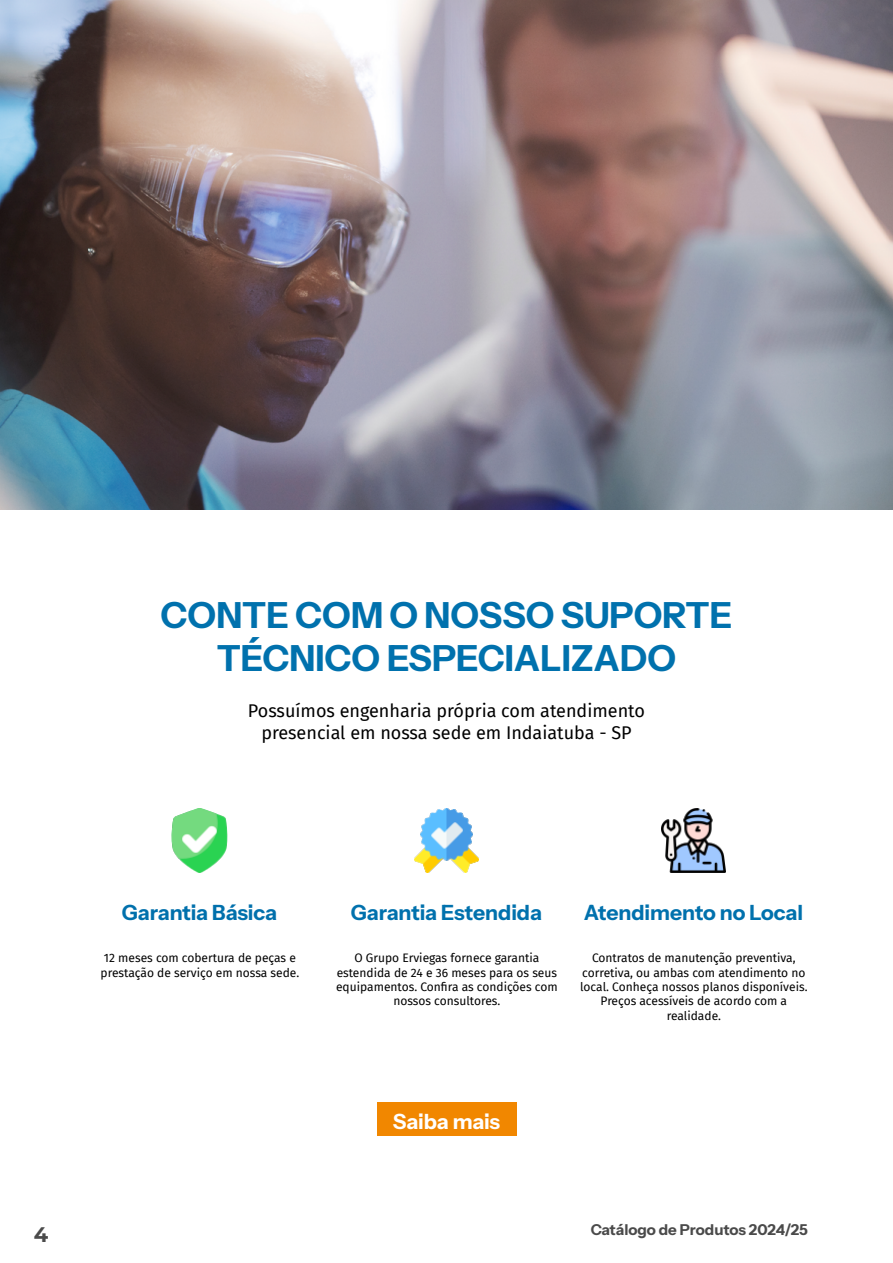
<style>
.page{position:relative;width:893px;height:1263px;background:#fff}
.page>*{position:absolute;margin:0;border:0;box-sizing:border-box;transform-origin:0 0}
.t1{font:700 36px/43.2px "Instrument Sans";color:#0071ad;text-align:center}
.t2{font:700 21px "Instrument Sans";color:#0071ad}
.t3{font:700 21px "Instrument Sans";letter-spacing:-.01em;color:#0070ac}
.t4{font:700 21px "Instrument Sans";letter-spacing:-.005em;color:#fff}
.t5{font:700 21px "Montserrat";color:#4a4a4a}
.t6{font:18px/21.6px "Fira Sans";color:#000;text-align:center}
.t7{font:700 15px "Instrument Sans";color:#4a4a4a}
.t8{font:12px/14.4px "Fira Sans";color:#000;text-align:center}
</style>
<div class="page">
<img style="left:0;top:0;width:893px;height:510px">
<img style="left:171px;top:808px;width:57px;height:64px">
<img style="left:414px;top:808px;width:64px;height:64px">
<img style="left:662px;top:808px;width:64px;height:64px">
<div style="left:378px;top:1102px;width:139px;height:33px;background:#f18700"></div>
<h1 class="t1" style="left:161px;top:594px;width:573px">CONTE COM O NOSSO SUPORTE<br>TÉCNICO ESPECIALIZADO</h1>
<h3 class="t6" style="left:248px;top:700px;width:399px">Possuímos engenharia própria com atendimento presencial em nossa sede em Indaiatuba - SP</h3>
<h2 class="t3" style="left:122px;top:899px;width:157px">Garantia Básica</h2>
<h2 class="t2" style="left:351px;top:899px;width:193px">Garantia Estendida</h2>
<h2 class="t2" style="left:584px;top:899px;width:221px">Atendimento no Local</h2>
<p class="t8" style="left:101px;top:950px;width:200px;text-align:left">12 meses com cobertura de peças e prestação de serviço em nossa sede.</p>
<p class="t8" style="left:336px;top:950px;width:223px">O Grupo Erviegas fornece garantia estendida de 24 e 36 meses para os seus equipamentos. Confira as condições com nossos consultores.</p>
<p class="t8" style="left:580px;top:950px;width:229px">Contratos de manutenção preventiva, corretiva, ou ambas com atendimento no local. Conheça nossos planos disponíveis.<br>Preços acessíveis de acordo com a realidade.</p>
<h2 class="t4" style="left:393px;top:1108px;width:109px">Saiba mais</h2>
<h2 class="t5" style="left:34px;top:1219px;width:16px">4</h2>
<p class="t7" style="left:591px;top:1220px;width:219px">Catálogo de Produtos 2024/25</p>
</div>
